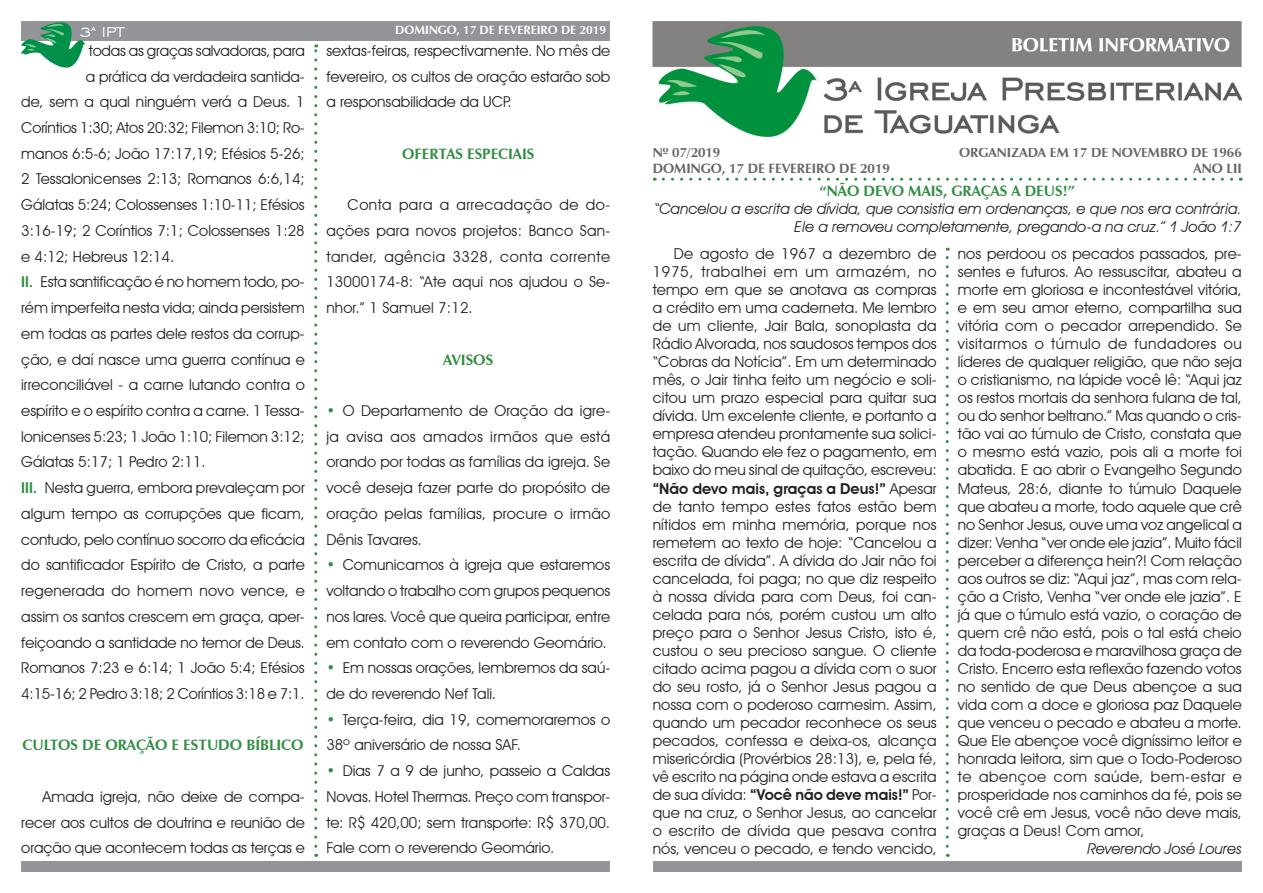
<style>
.page{position:relative;width:1263px;height:893px;background:#fff}
.page>*{position:absolute;margin:0;border:0;box-sizing:border-box;transform-origin:0 0}
.t1{font:18px "Engravers Gothic BT";color:#fff}
.Parágrafo{font:15px/18px "Avant Garde IT Cby BT";letter-spacing:.005em;color:#231f20;text-align:justify}
.Lista{font:15px/25.7px "Avant Garde IT Cby BT";color:#231f20;text-align:justify}
.Subtítulo{font:italic 15px/18px "Avant Garde IT Cby BT";color:#231f20;text-align:right}
.Título{font:700 15px "Zapf Humanist 601 BT";color:#318f43}
.Cabeçalho{font:700 13.5px "Zapf Humanist 601 BT";color:#656666}
.t2{font:700 12px "Zapf Humanist 601 BT";color:#fff}
.s1{font-weight:600;color:#318f43}
.s2{font-weight:600}
</style>
<div class="page">
<svg style="left:663px;top:178px;width:578px;height:3px"></svg>
<svg style="left:946px;top:248px;width:3px;height:598px"></svg>
<svg style="left:314px;top:44px;width:3px;height:802px"></svg>
<div style="left:21px;top:861px;width:589px;height:11px;background:#939598"></div>
<div style="left:21px;top:21px;width:589px;height:20px;background:#939598"></div>
<svg style="left:21px;top:22px;width:64px;height:46px"></svg>
<div style="left:653px;top:861px;width:589px;height:11px;background:#939598"></div>
<img style="left:653px;top:21px;width:589px;height:117px">
<p class="t1" style="left:79px;top:22px;width:46px">3<sup>a</sup> IPT</p>
<p class="t2" style="left:395px;top:23px;width:212px">DOMINGO, 17 DE FEVEREIRO DE 2019</p>
<p class="Lista" style="left:89px;top:38px;width:218px">todas as graças salvadoras, para</p>
<p class="Lista" style="left:86px;top:63px;width:221px">a prática da verdadeira santida-</p>
<p class="Lista" style="left:21px;top:89px;width:285px">de, sem a qual ninguém verá a Deus. 1</p>
<p class="Lista" style="left:21px;top:115px;width:285px">Coríntios 1:30; Atos 20:32; Filemon 3:10; Ro-</p>
<p class="Lista" style="left:21px;top:140px;width:285px">manos 6:5-6; João 17:17,19; Efésios 5-26;</p>
<p class="Lista" style="left:21px;top:166px;width:285px">2 Tessalonicenses 2:13; Romanos 6:6,14;</p>
<p class="Lista" style="left:21px;top:192px;width:285px">Gálatas 5:24; Colossenses 1:10-11; Efésios</p>
<p class="Lista" style="left:21px;top:218px;width:285px">3:16-19; 2 Coríntios 7:1; Colossenses 1:28</p>
<p class="Lista" style="left:21px;top:243px;width:154px">e 4:12; Hebreus 12:14.</p>
<p class="Lista" style="left:21px;top:269px;width:285px"><span class="s1">II.</span> Esta santificação é no homem todo, po&shy;rém imperfeita nesta vida; ainda persistem em todas as partes dele restos da corrup&shy;ção, e daí nasce uma guerra contínua e irreconciliável - a carne lutando contra o espírito e o espírito contra a carne. 1 Tessa&shy;lonicenses 5:23; 1 João 1:10; Filemon 3:12; Gálatas 5:17; 1 Pedro 2:11.</p>
<p class="Lista" style="left:21px;top:475px;width:285px"><span class="s1">III.</span> Nesta guerra, embora prevaleçam por algum tempo as corrupções que ficam, contudo, pelo contínuo socorro da eficácia do santificador Espírito de Cristo, a parte regenerada do homem novo vence, e assim os santos crescem em graça, aper&shy;feiçoando a santidade no temor de Deus.<br>Romanos 7:23 e 6:14; 1 João 5:4; Efésios 4:15-16; 2 Pedro 3:18; 2 Coríntios 3:18 e 7:1.</p>
<p class="Título" style="left:23px;top:736px;width:282px">CULTOS DE ORAÇÃO E ESTUDO BÍBLICO</p>
<p class="Parágrafo" style="left:21px;top:784px;width:285px;line-height:25.8px;text-indent:21px">Amada igreja, não deixe de compa&shy;recer aos cultos de doutrina e reunião de oração que acontecem todas as terças e</p>
<p class="Parágrafo" style="left:326px;top:38px;width:285px;line-height:25.7px">sextas-feiras, respectivamente. No mês de fevereiro, os cultos de oração estarão sob a responsabilidade da UCP.</p>
<p class="Título" style="left:402px;top:144px;width:134px">OFERTAS ESPECIAIS</p>
<p class="Parágrafo" style="left:326px;top:192px;width:285px;line-height:25.8px;text-indent:21px">Conta para a arrecadação de do&shy;ações para novos projetos: Banco San&shy;tander, agência 3328, conta corrente 13000174-8: “Ate aqui nos ajudou o Se&shy;nhor.” 1 Samuel 7:12.</p>
<p class="Título" style="left:443px;top:350px;width:51px">AVISOS</p>
<p class="Lista" style="left:326px;top:398px;width:285px"><span class="s1">•</span> O Departamento de Oração da igre&shy;ja avisa aos amados irmãos que está orando por todas as famílias da igreja. Se você deseja fazer parte do propósito de oração pelas famílias, procure o irmão Dênis Tavares.</p>
<p class="Lista" style="left:326px;top:552px;width:285px"><span class="s1">•</span> Comunicamos à igreja que estaremos voltando o trabalho com grupos pequenos nos lares. Você que queira participar, entre em contato com o reverendo Geomário.</p>
<p class="Lista" style="left:326px;top:655px;width:285px"><span class="s1">•</span> Em nossas orações, lembremos da saú&shy;de do reverendo Nef Tali.</p>
<p class="Lista" style="left:326px;top:706px;width:285px"><span class="s1">•</span> Terça-feira, dia 19, comemoraremos o<br>38º aniversário de nossa SAF.</p>
<p class="Lista" style="left:326px;top:758px;width:285px"><span class="s1">•</span> Dias 7 a 9 de junho, passeio a Caldas Novas. Hotel Thermas. Preço com transpor&shy;te: R$ 420,00; sem transporte: R$ 370,00.<br>Fale com o reverendo Geomário.</p>
<p class="Cabeçalho" style="left:653px;top:144px;width:69px">Nº 07/2019</p>
<p class="Cabeçalho" style="left:653px;top:160px;width:239px">DOMINGO, 17 DE FEVEREIRO DE 2019</p>
<p class="Cabeçalho" style="left:959px;top:144px;width:284px">ORGANIZADA EM 17 DE NOVEMBRO DE 1966</p>
<p class="Cabeçalho" style="left:1193px;top:160px;width:50px">ANO LII</p>
<p class="Título" style="left:819px;top:182px;width:257px">“NÃO DEVO MAIS, GRAÇAS A DEUS!”</p>
<p class="Subtítulo" style="left:654px;top:200px;width:589px">“Cancelou a escrita de dívida, que consistia em ordenanças, e que nos era contrária.<br>Ele a removeu completamente, pregando-a na cruz.” 1 João 1:7</p>
<p class="Parágrafo" style="left:653px;top:245px;width:285px;text-indent:21px">De agosto de 1967 a dezembro de 1975, trabalhei em um armazém, no tempo em que se anotava as compras a crédito em uma caderneta. Me lembro de um cliente, Jair Bala, sonoplasta da Rádio Alvorada, nos saudosos tempos dos “Cobras da Notícia”. Em um determinado mês, o Jair tinha feito um negócio e soli&shy;citou um prazo especial para quitar sua dívida. Um excelente cliente, e portanto a empresa atendeu prontamente sua solici&shy;tação. Quando ele fez o pagamento, em baixo do meu sinal de quitação, escreveu: <span class="s2">“Não devo mais, graças a Deus!”</span> Apesar de tanto tempo estes fatos estão bem nítidos em minha memória, porque nos remetem ao texto de hoje: “Cancelou a escrita de dívida”. A dívida do Jair não foi cancelada, foi paga; no que diz respeito à nossa dívida para com Deus, foi can&shy;celada para nós, porém custou um alto preço para o Senhor Jesus Cristo, isto é, custou o seu precioso sangue. O cliente citado acima pagou a dívida com o suor do seu rosto, já o Senhor Jesus pagou a nossa com o poderoso carmesim. Assim, quando um pecador reconhece os seus pecados, confessa e deixa-os, alcança misericórdia (Provérbios 28:13), e, pela fé, vê escrito na página onde estava a escrita de sua dívida: <span class="s2">“Você não deve mais!”</span> Por&shy;que na cruz, o Senhor Jesus, ao cancelar o escrito de dívida que pesava contra nós, venceu o pecado, e tendo vencido,</p>
<p class="Parágrafo" style="left:958px;top:245px;width:285px">nos perdoou os pecados passados, pre&shy;sentes e futuros. Ao ressuscitar, abateu a morte em gloriosa e incontestável vitória, e em seu amor eterno, compartilha sua vitória com o pecador arrependido. Se visitarmos o túmulo de fundadores ou líderes de qualquer religião, que não seja o cristianismo, na lápide você lê: “Aqui jaz os restos mortais da senhora fulana de tal, ou do senhor beltrano.” Mas quando o cris&shy;tão vai ao túmulo de Cristo, constata que o mesmo está vazio, pois ali a morte foi abatida. E ao abrir o Evangelho Segundo Mateus, 28:6, diante to túmulo Daquele que abateu a morte, todo aquele que crê no Senhor Jesus, ouve uma voz angelical a dizer: Venha “ver onde ele jazia”. Muito fácil perceber a diferença hein?! Com relação aos outros se diz: “Aqui jaz”, mas com rela&shy;ção a Cristo, Venha “ver onde ele jazia”. E já que o túmulo está vazio, o coração de quem crê não está, pois o tal está cheio da toda-poderosa e maravilhosa graça de Cristo. Encerro esta reflexão fazendo votos no sentido de que Deus abençoe a sua vida com a doce e gloriosa paz Daquele que venceu o pecado e abateu a morte.<br>Que Ele abençoe você digníssimo leitor e honrada leitora, sim que o Todo-Poderoso te abençoe com saúde, bem-estar e prosperidade nos caminhos da fé, pois se você crê em Jesus, você não deve mais, graças a Deus! Com amor,</p>
<p class="Subtítulo" style="left:1087px;top:840px;width:156px">Reverendo José Loures</p>
</div>
